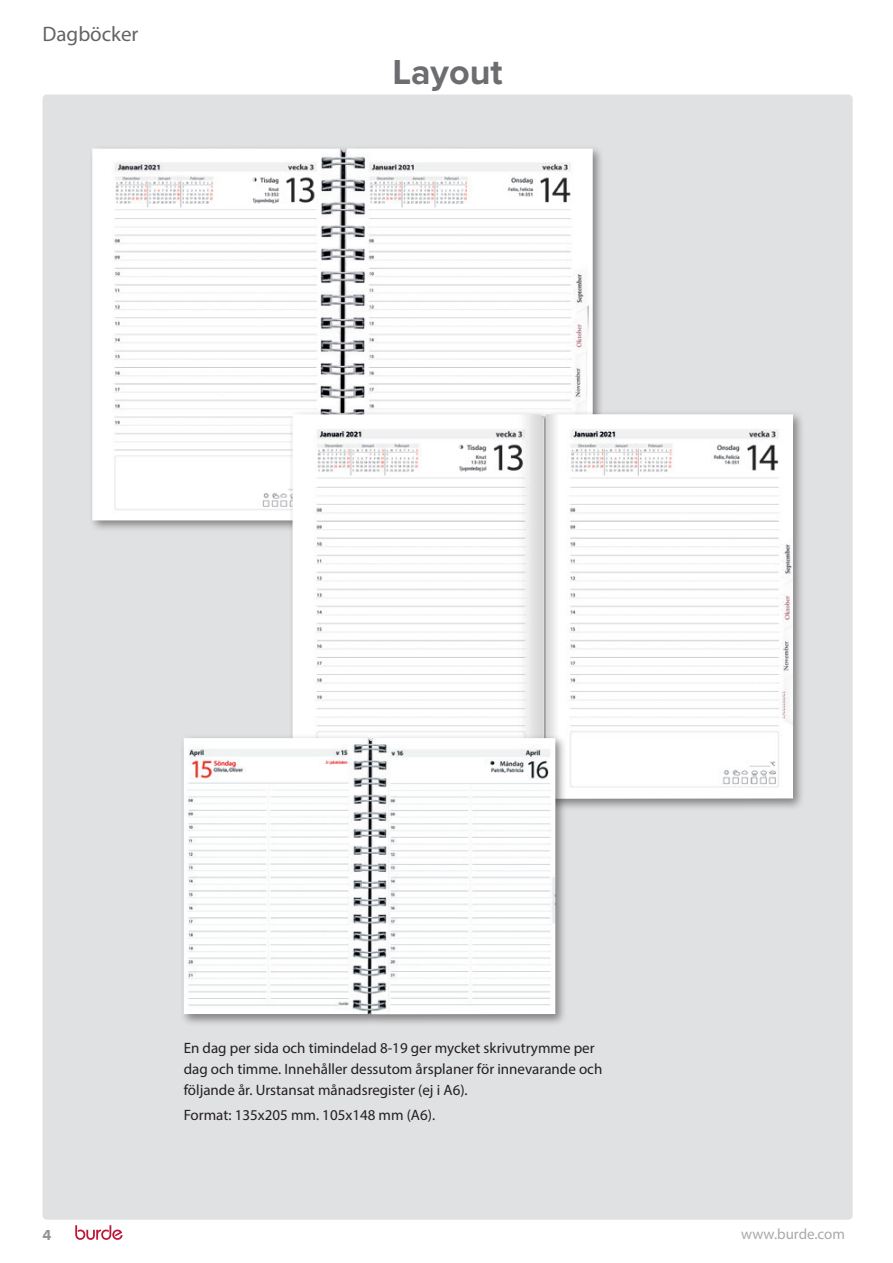
<style>
.page{position:relative;width:893px;height:1263px;background:#fff}
.page>*{position:absolute;margin:0;border:0;box-sizing:border-box;transform-origin:0 0}
.t1{font:700 36px "Proxima Nova";color:#6c6d70}
.t2{font:21px "Myriad Pro";color:#636366}
.t3{font:15px/21px "Myriad Pro";color:#231f20}
.t4{font:15px "Myriad Pro";color:#a8a9ad}
.t5{font:700 15px "Proxima Nova";color:#919295}
</style>
<div class="page">
<svg style="left:75px;top:1225px;width:48px;height:15px"></svg>
<div style="left:43px;top:95px;width:810px;height:1125px;background:#e0e1e3;border-radius:4px"></div>
<div style="left:88px;top:144px;width:517px;height:388px;background:#231f20;opacity:.5"></div>
<img style="left:92px;top:148px;width:501px;height:373px">
<div style="left:288px;top:410px;width:517px;height:401px;background:#231f20;opacity:.5"></div>
<img style="left:293px;top:414px;width:500px;height:385px">
<div style="left:179px;top:734px;width:388px;height:292px;background:#231f20;opacity:.5"></div>
<img style="left:184px;top:738px;width:371px;height:276px">
<h2 class="t2" style="left:43px;top:21px;width:97px">Dagböcker</h2>
<h1 class="t1" style="left:392px;top:45px;width:112px">Layout</h1>
<p class="t3" style="left:184px;top:1037px;width:420px">En dag per sida och timindelad 8-19 ger mycket skrivutrymme per dag och timme. Innehåller dessutom årsplaner för innevarande och följande år. Urstansat månadsregister (ej i A6).</p>
<p class="t3" style="left:184px;top:1104px;width:253px">Format: 135x205 mm. 105x148 mm (A6).</p>
<p class="t5" style="left:43px;top:1223px;width:10px">4</p>
<p class="t4" style="left:741px;top:1225px;width:105px">www.burde.com</p>
</div>
